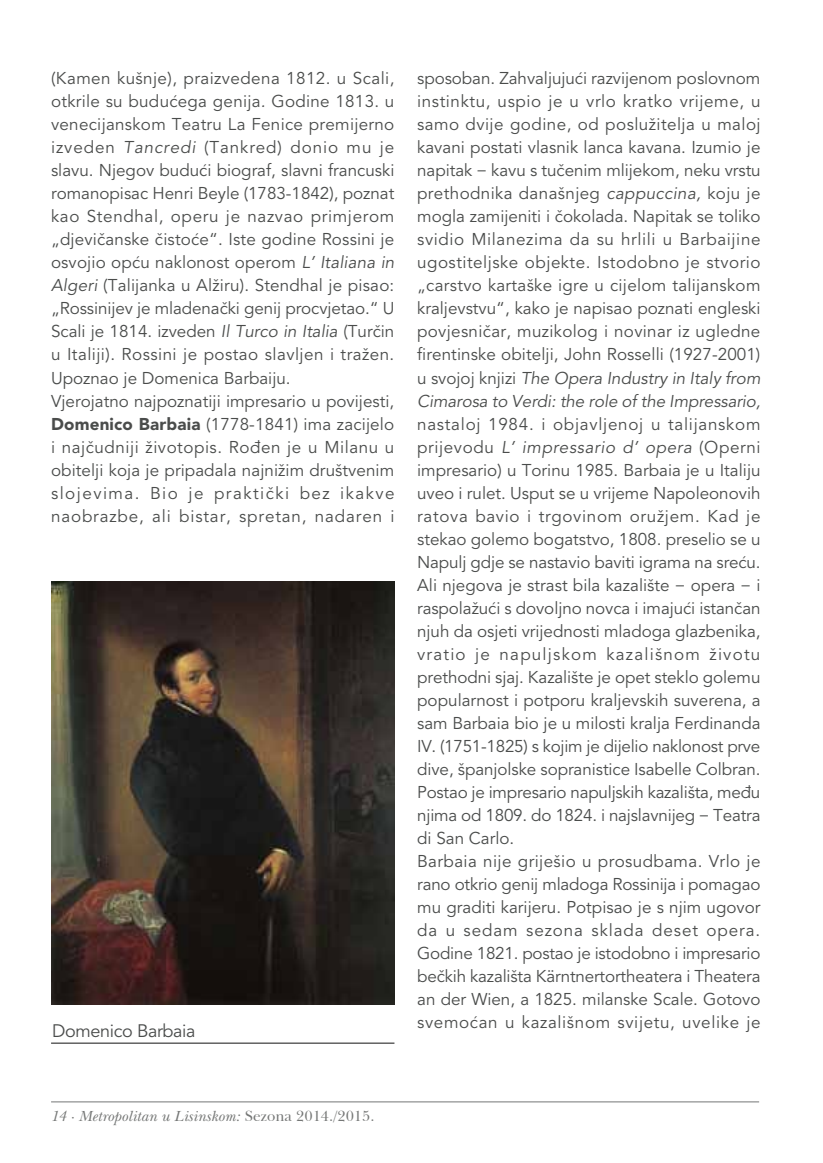
<style>
.page{position:relative;width:823px;height:1163px;background:#fff}
.page>*{position:absolute;margin:0;border:0;box-sizing:border-box;transform-origin:0 0}
.t1{font:18px "Avenir LT Std";letter-spacing:-.02em;color:#4a4c4b}
.t2{font:17px/23px "Avenir";color:#4a4c4b}
.t3{font:italic 15px "Baskerville";color:#757776}
.s1{font-style:italic}
.s2{font-weight:700}
.s3{font-family:"Baskerville L2";font-style:normal}
</style>
<div class="page">
<hr style="left:51px;top:1101px;width:707px;height:1px;background:#757776">
<img style="left:51px;top:581px;width:343px;height:423px">
<hr style="left:51px;top:1042px;width:343px;height:1px;background:#121212">
<p class="t2" style="left:51px;top:67px;width:345px">(Kamen kušnje), praizvedena 1812. u Scali, otkrile su budućega genija<span class="s1">.</span> Godine 1813. u venecijanskom Teatru La Fenice premijerno izveden <span class="s1">Tancredi</span> (Tankred) donio mu je slavu. Njegov budući biograf, slavni francuski romanopisac H enri Beyle (1783-1842), poznat kao Stendhal, operu je nazvao primjerom „djevičanske čistoće“. Iste godine Rossini je osvojio opću naklonost operom <span class="s1">L’ Italiana in Algeri</span> (Talijanka u Alžiru). Stendhal je pisao: „Rossinijev je mladenački genij procvjetao.“ U Scali je 1814. izveden <span class="s1">Il Turco in Italia</span> (Turčin u Italiji). Rossini je postao slavljen i tražen.<br>U poznao je Domenica Barbaiju.<br>Vjerojatno najpoznatiji impresario u povijesti, <span class="s2">Domenico Barbaia</span> (1778-1841) ima zacijelo i najčudniji životopis. Rođen je u Milanu u obitelji koja je pripadala najnižim društvenim slojevima. Bio je praktički bez ikakve naobrazbe, ali bistar, spretan, nadaren i</p>
<p class="t2" style="left:417px;top:67px;width:345px;text-align:justify">sposoban. Zahvaljujući razvijenom poslovnom instinktu, uspio je u vrlo kratko vrijeme, u samo dvije godine, od poslužitelja u maloj kavani postati vlasnik lanca kavana. Izumio je napitak kavu s tučenim mlijekom, neku vrstu prethodnika današnjeg <span class="s1">cappuccina,</span> koju je mogla zamijeniti i čokolada. Napitak se toliko svidio Milanezima da su hrlili u Barbaijine ugostiteljske objekte. I stodobno je stvorio „carstvo kartaške igre u cijelom talijanskom kraljevstvu“, kako je napisao poznati engleski povjesničar, muzikolog i novinar iz ugledne firentinske obitelji, John Rosselli (1927-2001) u svojoj knjizi <span class="s1">The Opera Industry in Italy from Cimarosa to Verdi: the role of the Impressario,</span></p>
<p class="t2" style="left:417px;top:412px;width:345px">nastaloj 1984. i objavljenoj u talijanskom prijevodu <span class="s1">L’ impressario d’ opera</span> (Operni impresario) u Torinu 1985. Barbaia je u Italiju uveo i rulet. Usput se u vrijeme N apoleonovih ratova bavio i trgovinom oružjem. Kad je stekao golemo bogatstvo, 1808. preselio se u N apulj gdje se nastavio baviti igrama na sreću.<br>Ali njegova je strast bila kazalište opera i raspolažući s dovoljno novca i imajući istančan njuh da osjeti vrijednosti mladoga glazbenika, vratio je napuljskom kazališnom životu prethodni sjaj. Kazalište je opet steklo golemu popularnost i potporu kraljevskih suverena, a sam Barbaia bio je u milosti kralja Ferdinanda IV. (1751-1825) s kojim je dijelio naklonost prve dive, španjolske sopranistice Isabelle Colbran.<br>Postao je impresario napuljskih kazališta, među njima od 1809. do 1824. i najslavnijeg Teatra di San Carlo.<br>Barbaia nije griješio u prosudbama. Vrlo je rano otkrio genij mladoga Rossinija i pomagao mu graditi karijeru. Potpisao je s njim ugovor da u sedam sezona sklada deset opera.<br>Godine 1821. postao je istodobno i impresario bečkih kazališta Kärntnertortheatera i Theatera an der Wien, a 1825. milanske Scale. Gotovo svemoćan u kazališnom svijetu, uvelike je</p>
<p class="t1" style="left:52px;top:1019px;width:145px">Domenico Barbaia</p>
<p class="t3" style="left:51px;top:1106px;width:325px">14 · Metropolitan u Lisinskom: <span class="s3">Sezona 2014./2015.</span></p>
</div>
